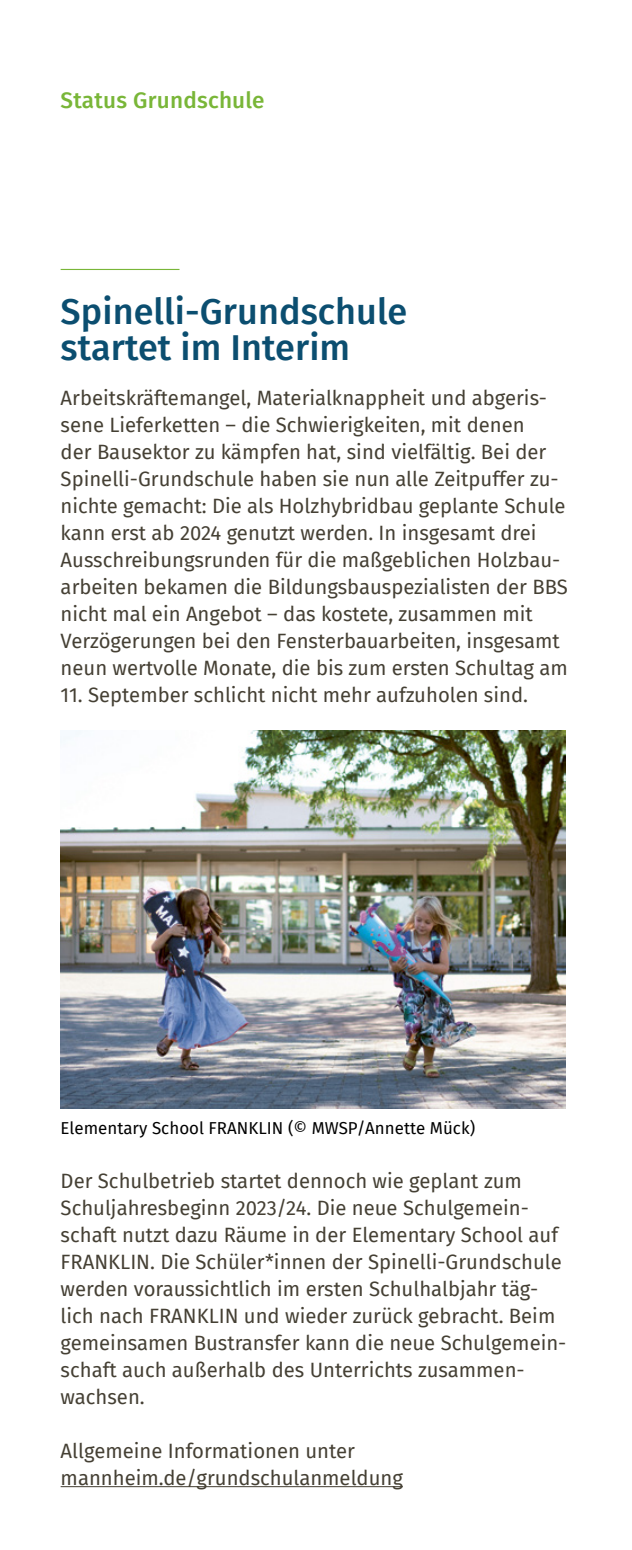
<style>
.page{position:relative;width:632px;height:1550px;background:#fff}
.page>*{position:absolute;margin:0;border:0;box-sizing:border-box;transform-origin:0 0}
.t1{font:500 36px/36px "Fira Sans";color:#0b4e70}
.t2{font:500 22.5px "Fira Sans";letter-spacing:.01em;color:#79b638}
.t3{font:20.25px/27px "Fira Sans";color:#454034}
.t4{font:16.88px "Fira Sans";color:#000}
</style>
<div class="page">
<hr style="left:61px;top:1486px;width:342px;height:1px;background:#454034">
<hr style="left:61px;top:269px;width:118px;height:1px;background:#79b638">
<img style="left:61px;top:731px;width:504px;height:378px">
<p class="t2" style="left:61px;top:82px;width:205px">Status Grundschule</p>
<p class="t1" style="left:61px;top:292px;width:348px">Spinelli-Grundschule startet im Interim</p>
<p class="t3" style="left:61px;top:384px;width:508px">Arbeitskräftemangel, Materialknappheit und abgeris&shy;sene Lieferketten – die Schwierigkeiten, mit denen<br>der Bausektor zu kämpfen hat, sind vielfältig. Bei der Spinelli-Grundschule haben sie nun alle Zeitpuffer zu&shy;nichte gemacht: Die als Holzhybridbau geplante Schule kann erst ab 2024 genutzt werden. In insgesamt drei Ausschreibungsrunden für die maßgeblichen Holzbau&shy;arbeiten bekamen die Bildungsbauspezialisten der BBS nicht mal ein Angebot – das kostete, zusammen mit Verzögerungen bei den Fensterbauarbeiten, insgesamt neun wertvolle Monate, die bis zum ersten Schultag am</p>
<p class="t3" style="left:61px;top:681px;width:468px">11. September schlicht nicht mehr aufzuholen sind.</p>
<p class="t4" style="left:61px;top:1115px;width:416px">Elementary School FRANKLIN (© MWSP/Annette Mück)</p>
<p class="t3" style="left:61px;top:1167px;width:507px">Der Schulbetrieb startet dennoch wie geplant zum Schuljahresbeginn 2023/24. Die neue Schulgemein&shy;schaft nutzt dazu Räume in der Elementary School auf FRANKLIN. Die Schüler*innen der Spinelli-Grundschule werden voraussichtlich im ersten Schulhalbjahr täg&shy;lich nach FRANKLIN und wieder zurück gebracht. Beim gemeinsamen Bustransfer kann die neue Schulgemein&shy;schaft auch außerhalb des Unterrichts zusammen&shy;wachsen.</p>
<p class="t3" style="left:61px;top:1437px;width:343px">Allgemeine Informationen unter mannheim.de/grundschulanmeldung</p>
</div>
